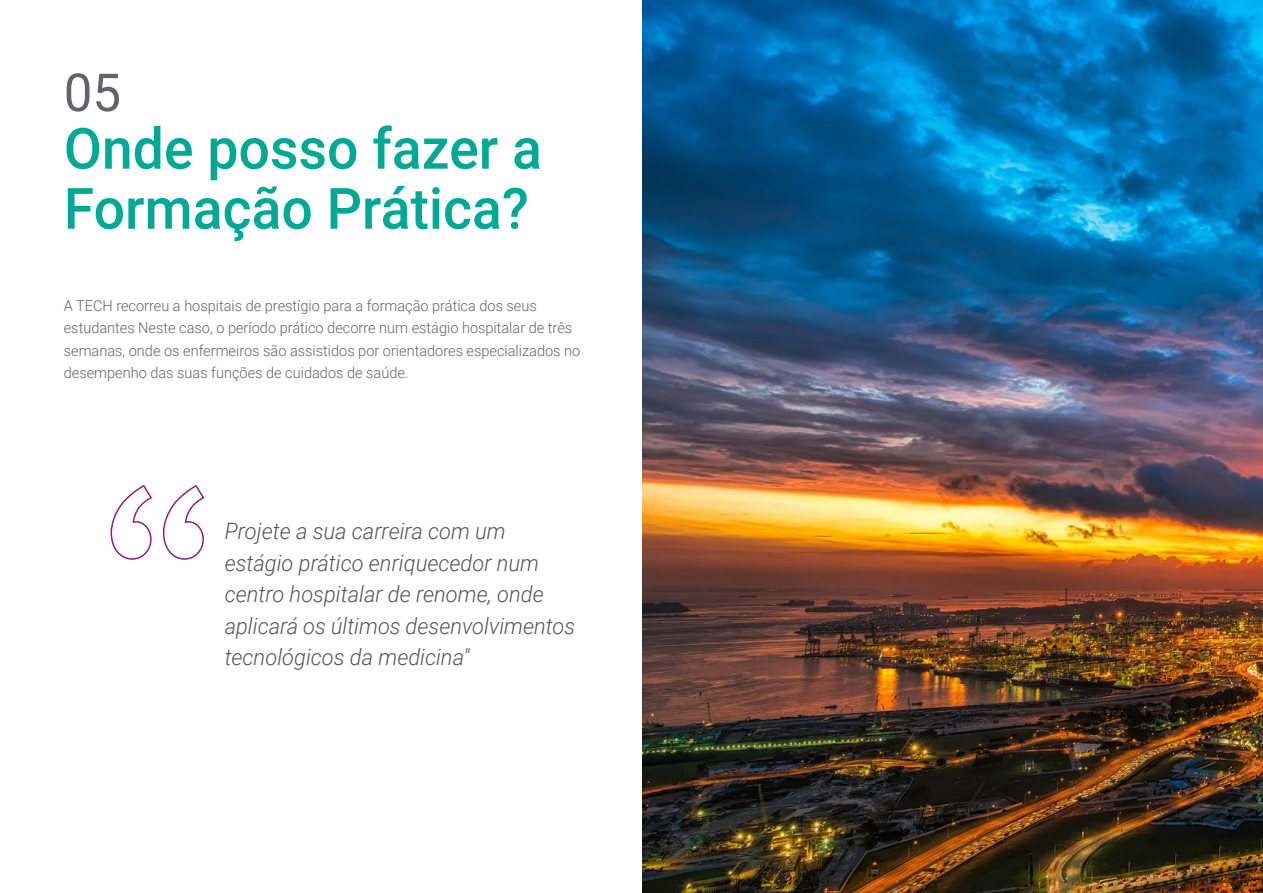
<style>
.page{position:relative;width:1263px;height:893px;background:#fff}
.page>*{position:absolute;margin:0;border:0;box-sizing:border-box;transform-origin:0 0}
.t1{font:500 57px/60px "Roboto";color:#00a996}
.t2{font:52.5px "Roboto";color:#61646a}
.t3{font:italic 300 22.5px/31.5px "Roboto";color:#52555b}
.t4{font:300 15px/22.5px "Roboto";color:#61646a}
</style>
<div class="page">
<svg style="left:110px;top:484px;width:95px;height:76px"></svg>
<img style="left:642px;top:0;width:621px;height:893px">
<h2 class="t2" style="left:64px;top:56px;width:59px">05</h2>
<h1 class="t1" style="left:64px;top:116px;width:480px">Onde posso fazer a<br>Formação Prática?</h1>
<p class="t4" style="left:64px;top:293px;width:518px">A TECH recorreu a hospitais de prestígio para a formação prática dos seus estudantes Neste caso, o período prático decorre num estágio hospitalar de três semanas, onde os enfermeiros são assistidos por orientadores especializados no desempenho das suas funções de cuidados de saúde.</p>
<h3 class="t3" style="left:225px;top:515px;width:352px">Projete a sua carreira com um estágio prático enriquecedor num centro hospitalar de renome, onde aplicará os últimos desenvolvimentos tecnológicos da medicina"</h3>
</div>
